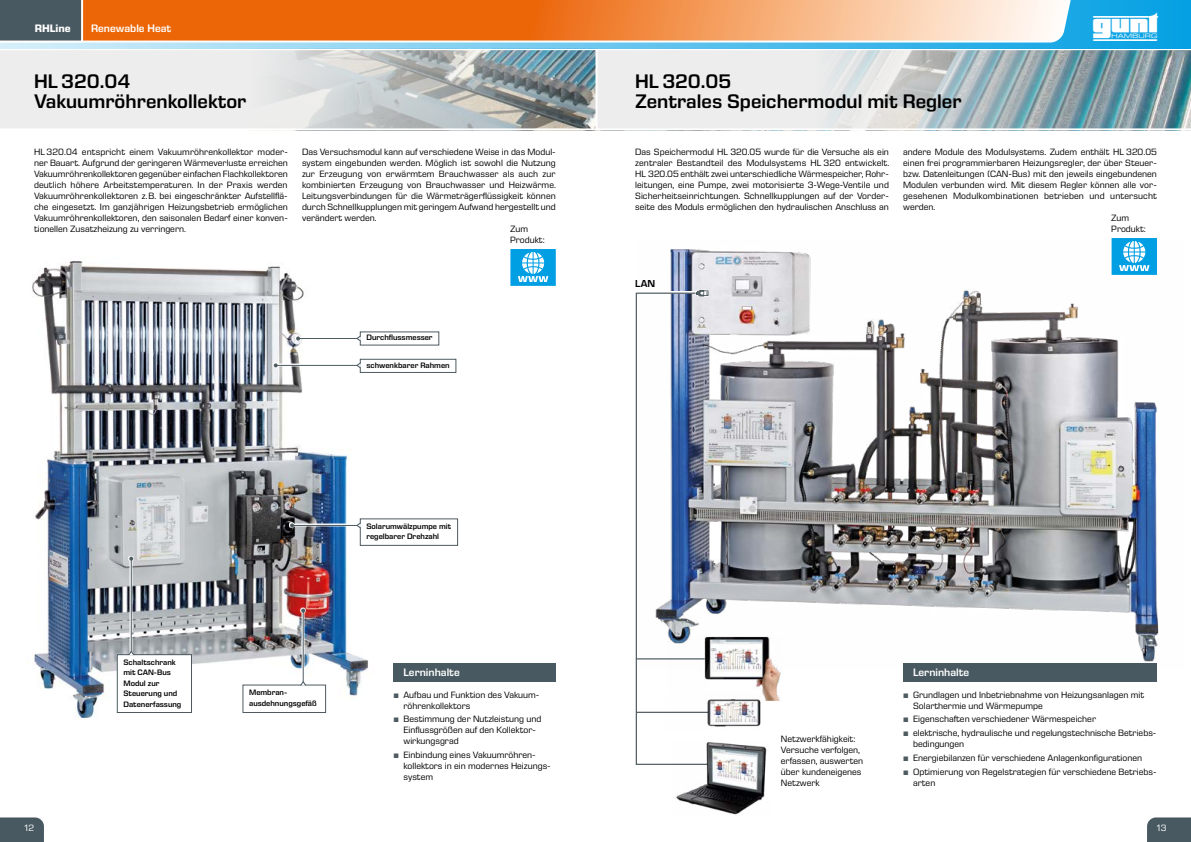
<style>
.page{position:relative;width:1191px;height:842px;background:#fff}
.page>*{position:absolute;margin:0;border:0;box-sizing:border-box;transform-origin:0 0}
.t1{font:700 39.8px "gunt 2 E Symbol";color:#fff}
.t2{font:600 20px/20px "Eurostile Next LT Pro";color:#000}
.t3{font:600 11px "Eurostile Next LT Pro";color:#fff}
.t4{font:700 11px "Eurostile Next LT Pro";color:#fff}
.t5{font:700 10.5px "Eurostile";color:#000}
.t6{font:9.3px/11px "Eurostile Next LT Pro";color:#000}
.t7{font:9.3px "Eurostile Next LT Pro";color:#fff}
.t8{font:600 8px/10.5px "Eurostile Next LT Pro";color:#000}
.s1{color:#4e5b61}
</style>
<div class="page">
<svg style="left:0;top:48px;width:595px;height:81px;fill:#e7e8e8"></svg>
<svg style="left:595px;top:48px;width:596px;height:81px"></svg>
<svg style="left:510px;top:249px;width:46px;height:37px"></svg>
<svg style="left:1111px;top:238px;width:46px;height:2px"></svg>
<div style="left:0;top:0;width:1191px;height:48px;background:linear-gradient(to right,#d7effa,#04a0e3)"></div>
<svg style="left:0;top:0;width:1075px;height:44px"></svg>
<svg style="left:0;top:0;width:83px;height:43px"></svg>
<svg style="left:1147px;top:817px;width:44px;height:25px"></svg>
<svg style="left:0;top:817px;width:44px;height:25px"></svg>
<img style="left:26px;top:261px;width:347px;height:458px">
<svg style="left:289px;top:522px;width:67px;height:6px"></svg>
<hr style="left:292px;top:525px;width:112px;height:1px;background:#4e5b61">
<svg style="left:290px;top:523px;width:4px;height:4px"></svg>
<svg style="left:128px;top:556px;width:6px;height:94px"></svg>
<hr style="left:131px;top:559px;width:1px;height:109px;background:#4e5b61">
<svg style="left:129px;top:557px;width:4px;height:4px"></svg>
<div style="left:295px;top:335px;width:90px;height:6px;background:#fff"></div>
<hr style="left:298px;top:338px;width:86px;height:1px;background:#4e5b61">
<svg style="left:296px;top:336px;width:4px;height:4px"></svg>
<svg style="left:273px;top:362px;width:83px;height:6px"></svg>
<hr style="left:276px;top:365px;width:121px;height:1px;background:#4e5b61">
<svg style="left:274px;top:363px;width:4px;height:4px"></svg>
<div style="left:360px;top:519px;width:97px;height:26px;background:#fff"></div>
<div style="left:360px;top:518px;width:98px;height:28px;border:1px solid #4e5b61"></div>
<svg style="left:356px;top:522px;width:5px;height:7px"></svg>
<div style="left:360px;top:359px;width:96px;height:13px;background:#fff"></div>
<div style="left:360px;top:359px;width:96px;height:14px;border:1px solid #4e5b61"></div>
<svg style="left:356px;top:362px;width:5px;height:6px"></svg>
<div style="left:117px;top:655px;width:74px;height:57px;background:#fff"></div>
<div style="left:117px;top:654px;width:75px;height:59px;border:1px solid #4e5b61"></div>
<svg style="left:128px;top:650px;width:6px;height:5px"></svg>
<div style="left:360px;top:332px;width:79px;height:13px;background:#fff"></div>
<svg style="left:356px;top:335px;width:5px;height:7px"></svg>
<div style="left:393px;top:663px;width:163px;height:19px;background:#495961"></div>
<svg style="left:300px;top:608px;width:6px;height:73px"></svg>
<hr style="left:303px;top:611px;width:1px;height:84px;background:#4e5b61">
<svg style="left:301px;top:609px;width:4px;height:4px"></svg>
<div style="left:243px;top:685px;width:82px;height:27px;background:#fff"></div>
<div style="left:242px;top:684px;width:84px;height:29px;border:1px solid #4e5b61"></div>
<svg style="left:300px;top:681px;width:6px;height:5px"></svg>
<div style="left:903px;top:663px;width:254px;height:19px;background:#495961"></div>
<img style="left:670px;top:240px;width:489px;height:422px">
<img style="left:635px;top:292px;width:94px;height:473px">
<svg style="left:695px;top:289px;width:14px;height:8px"></svg>
<hr style="left:636px;top:712px;width:90px;height:1px;background:#4e5b61">
<hr style="left:636px;top:658px;width:90px;height:1px;background:#4e5b61">
<img style="left:665px;top:636px;width:117px;height:65px">
<img style="left:673px;top:740px;width:94px;height:75px">
<img style="left:665px;top:694px;width:96px;height:37px">
<svg style="left:1093px;top:16px;width:18px;height:25px"></svg>
<p class="t4" style="left:35px;top:22px;width:37px">RHLine</p>
<p class="t3" style="left:91px;top:22px;width:82px">Renewable Heat</p>
<h2 class="t2" style="left:34px;top:71px;width:214px">HL 320.04<br>Vakuumröhrenkollektor</h2>
<h2 class="t2" style="left:635px;top:71px;width:328px">HL 320.05<br>Zentrales Speichermodul mit Regler</h2>
<h1 class="t1" style="left:1111px;top:7px;width:51px">◆■▼</h1>
<p class="t6" style="left:34px;top:147px;width:255px;text-align:justify">HL 320.04 entspricht einem Vakuumröhren kollektor moder&shy;ner Bauart. Aufgrund der geringeren Wärmeverluste erreichen Vakuumröhrenkollektoren gegenüber einfachen Flach kollektoren deutlich höhere Arbeitstemperaturen. In der Praxis werden Vakuumröhrenkollektoren z.B. bei eingeschränkter Aufstellflä&shy;che eingesetzt. Im ganzjährigen Heizungsbetrieb ermöglichen Vakuumröhrenkollektoren, den saisonalen Bedarf einer konven&shy;tionellen Zusatzheizung zu verringern.</p>
<p class="t6" style="left:302px;top:147px;width:255px;text-align:justify">Das Versuchsmodul kann auf verschiedene Weise in das Modul&shy;system eingebunden werden. Möglich ist sowohl die Nutzung zur Erzeugung von erwärmtem Brauchwasser als auch zur kombinierten Erzeugung von Brauchwasser und Heizwärme.<br>Leitungsverbindungen für die Wärmeträgerflüssigkeit können durch Schnellkupplungen mit geringem Aufwand hergestellt und verändert werden.</p>
<p class="t6" style="left:510px;top:224px;width:36px">Zum<br>Produkt:</p>
<p class="t8" style="left:366px;top:333px;width:68px">Durchflussmesser</p>
<p class="t8" style="left:366px;top:360px;width:85px">schwenkbarer Rahmen</p>
<p class="t8" style="left:123px;top:657px;width:59px">Schaltschrank mit CAN-Bus<br>Modul zur<br>Steuerung und<br>Datenerfassung</p>
<p class="t8" style="left:366px;top:521px;width:86px">Solarumwälzpumpe mit regelbarer Drehzahl</p>
<p class="t8" style="left:249px;top:687px;width:69px">Membran&shy;ausdehnungsgefäß</p>
<p class="t3" style="left:403px;top:666px;width:58px">Lerninhalte</p>
<p class="t6" style="left:403px;top:689px;width:137px;text-indent:-10px"><span class="s1">•</span> Aufbau und Funktion des Vakuum&shy;röhrenkollektors</p>
<p class="t6" style="left:403px;top:714px;width:139px;text-indent:-10px"><span class="s1">•</span> Bestimmung der Nutz leistung und<br>Einfluss größen auf den Kollektor&shy;wirkungsgrad</p>
<p class="t6" style="left:403px;top:749px;width:149px;text-indent:-10px"><span class="s1">•</span> Einbindung eines Vakuum röhren&shy;kollektors in ein modernes Heizungs&shy;system</p>
<p class="t6" style="left:635px;top:147px;width:256px;text-align:justify">Das Speichermodul HL 320.05 wurde für die Versuche als ein zentraler Bestandteil des Modulsystems HL 320 entwickelt.<br>HL 320.05 enthält zwei unterschiedliche Wärmespeicher, Rohr&shy;leitungen, eine Pumpe, zwei motorisierte 3-Wege-Ventile und Sicherheitseinrichtungen. Schnellkupplungen auf der Vorder&shy;seite des Moduls ermöglichen den hydraulischen Anschluss an</p>
<p class="t6" style="left:903px;top:147px;width:255px;text-align:justify">andere Module des Modulsystems. Zudem enthält HL 320.05 einen frei programmierbaren Heizungsregler, der über Steuer&shy;bzw. Datenleitungen (CAN-Bus) mit den jeweils eingebundenen Modulen verbunden wird. Mit diesem Regler können alle vor&shy;gesehenen Modulkombinationen betrieben und untersucht werden.</p>
<p class="t5" style="left:635px;top:278px;width:22px">LAN</p>
<p class="t6" style="left:1111px;top:213px;width:36px">Zum<br>Produkt:</p>
<p class="t6" style="left:781px;top:733px;width:84px">Netzwerkfähigkeit:<br>Versuche verfolgen, erfassen, auswerten über kundeneigenes<br>Netzwerk</p>
<p class="t3" style="left:913px;top:666px;width:58px">Lerninhalte</p>
<p class="t6" style="left:913px;top:689px;width:232px;text-indent:-10px"><span class="s1">•</span> Grundlagen und Inbetriebnahme von Heizungsanlagen mit<br>Solar thermie und Wärmepumpe</p>
<p class="t6" style="left:903px;top:714px;width:194px"><span class="s1">•</span> Eigenschaften verschiedener Wärmespeicher</p>
<p class="t6" style="left:913px;top:727px;width:245px;text-indent:-10px"><span class="s1">•</span> elektrische, hydraulische und regelungstechnische Betriebs&shy;bedingungen</p>
<p class="t6" style="left:903px;top:752px;width:240px"><span class="s1">•</span> Energiebilanzen für verschiedene Anlagenkonfigurationen</p>
<p class="t6" style="left:913px;top:766px;width:245px;text-indent:-10px"><span class="s1">•</span> Optimierung von Regelstrategien für verschiedene Betriebs&shy;arten</p>
<p class="t7" style="left:25px;top:823px;width:11px">12</p>
<p class="t7" style="left:1157px;top:823px;width:11px">13</p>
</div>
